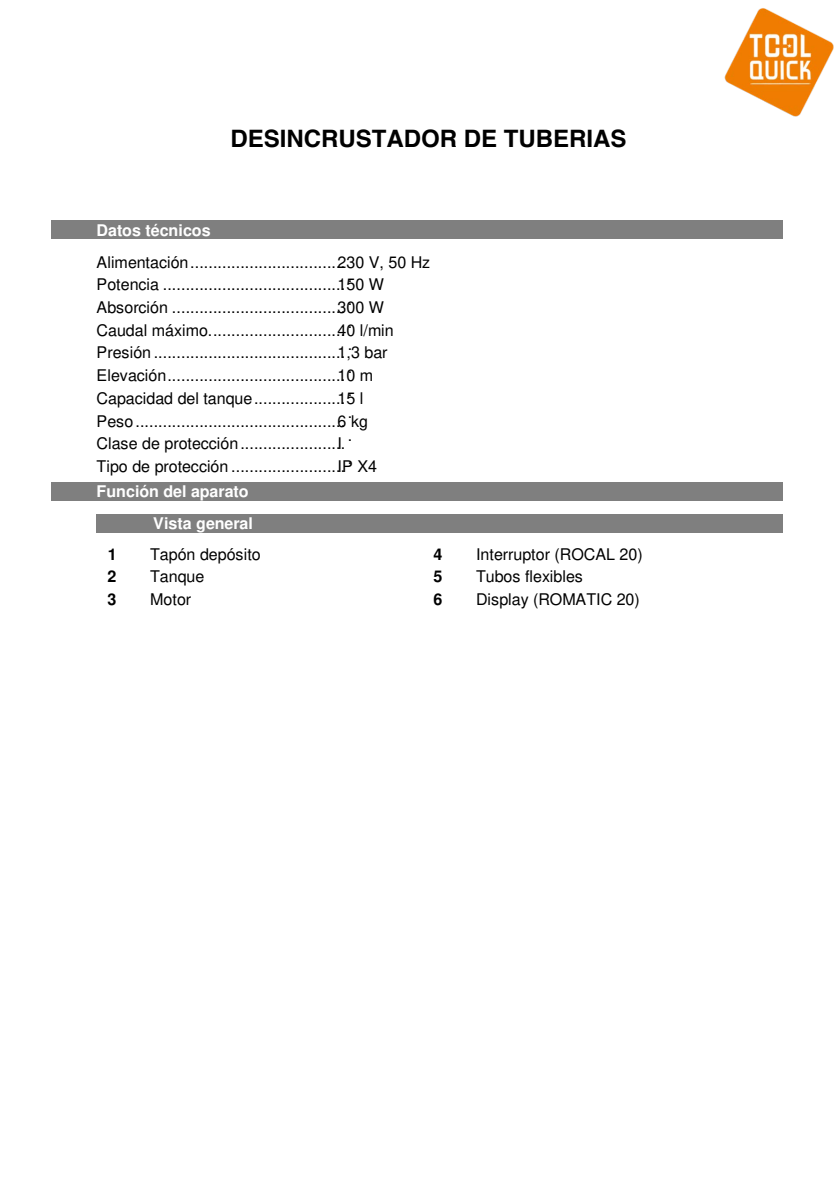
<style>
.page{position:relative;width:840px;height:1190px;background:#fff}
.page>*{position:absolute;margin:0;border:0;box-sizing:border-box;transform-origin:0 0}
.t1{font:700 24px "Helvetica";color:#000}
.t2{font:16px/22.8px "Helvetica";letter-spacing:-.005em;color:#000}
.t3{font:700 16px/31.6px "Helvetica";letter-spacing:-.005em;color:#fff;text-align:right}
.t4{font:700 16px "Helvetica";color:#000}
</style>
<div class="page">
<div style="left:51px;top:221px;width:732px;height:18px;background:#7f7f7f"></div>
<div style="left:51px;top:482px;width:732px;height:19px;background:#7f7f7f"></div>
<div style="left:97px;top:514px;width:686px;height:18px;background:#7f7f7f"></div>
<img style="left:724px;top:8px;width:110px;height:109px">
<h1 class="t1" style="left:230px;top:124px;width:398px">DESINCRUSTADOR DE TUBERIAS</h1>
<p class="t3" style="left:97px;top:214px;width:116px">Datos técnicos</p>
<p class="t2" style="left:97px;top:251px;width:250px">Alimentación ..................................</p>
<p class="t2" style="left:97px;top:251px;width:335px;text-indent:241px">230 V, 50 Hz<br>Potencia ........................................</p>
<p class="t2" style="left:348px;top:288px;width:6px">.</p>
<p class="t2" style="left:97px;top:273px;width:289px;text-indent:241px">150 W<br>Absorción ......................................</p>
<p class="t2" style="left:348px;top:310px;width:6px">.</p>
<p class="t2" style="left:348px;top:265px;width:6px">.</p>
<p class="t2" style="left:97px;top:296px;width:289px;text-indent:241px">300 W<br>Caudal máximo. .............................</p>
<p class="t2" style="left:348px;top:333px;width:6px">.</p>
<p class="t2" style="left:97px;top:319px;width:299px;text-indent:241px">40 l/min<br>Presión ..........................................</p>
<p class="t2" style="left:348px;top:356px;width:6px">.</p>
<p class="t2" style="left:97px;top:341px;width:292px;text-indent:241px">1,3 bar<br>Elevación .......................................</p>
<p class="t2" style="left:348px;top:379px;width:6px">.</p>
<p class="t2" style="left:97px;top:364px;width:278px;text-indent:241px">10 m<br>Capacidad del tanque ....................</p>
<p class="t2" style="left:348px;top:401px;width:6px">.</p>
<p class="t2" style="left:97px;top:387px;width:268px;text-indent:241px">15 l<br>Peso ..............................................</p>
<p class="t2" style="left:348px;top:424px;width:6px">.</p>
<p class="t2" style="left:97px;top:409px;width:273px;text-indent:241px">6 kg<br>Clase de protección .......................</p>
<p class="t2" style="left:348px;top:447px;width:6px">.</p>
<p class="t2" style="left:97px;top:432px;width:250px;text-align:right">I<br>Tipo de protección .........................</p>
<p class="t2" style="left:338px;top:455px;width:41px">IP X4</p>
<p class="t3" style="left:97px;top:476px;width:158px">Función del aparato<br>Vista general</p>
<p class="t4" style="left:108px;top:545px;width:10px">1</p>
<p class="t2" style="left:150px;top:543px;width:112px">Tapón depósito</p>
<p class="t4" style="left:434px;top:545px;width:10px">4</p>
<p class="t2" style="left:476px;top:543px;width:168px">Interruptor (ROCAL 20)</p>
<p class="t4" style="left:108px;top:567px;width:10px">2</p>
<p class="t2" style="left:150px;top:565px;width:56px">Tanque</p>
<p class="t4" style="left:434px;top:567px;width:10px">5</p>
<p class="t2" style="left:476px;top:565px;width:108px">Tubos flexibles</p>
<p class="t4" style="left:108px;top:590px;width:10px">3</p>
<p class="t2" style="left:150px;top:588px;width:43px">Motor</p>
<p class="t4" style="left:434px;top:590px;width:10px">6</p>
<p class="t2" style="left:476px;top:588px;width:165px">Display (ROMATIC 20)</p>
</div>
